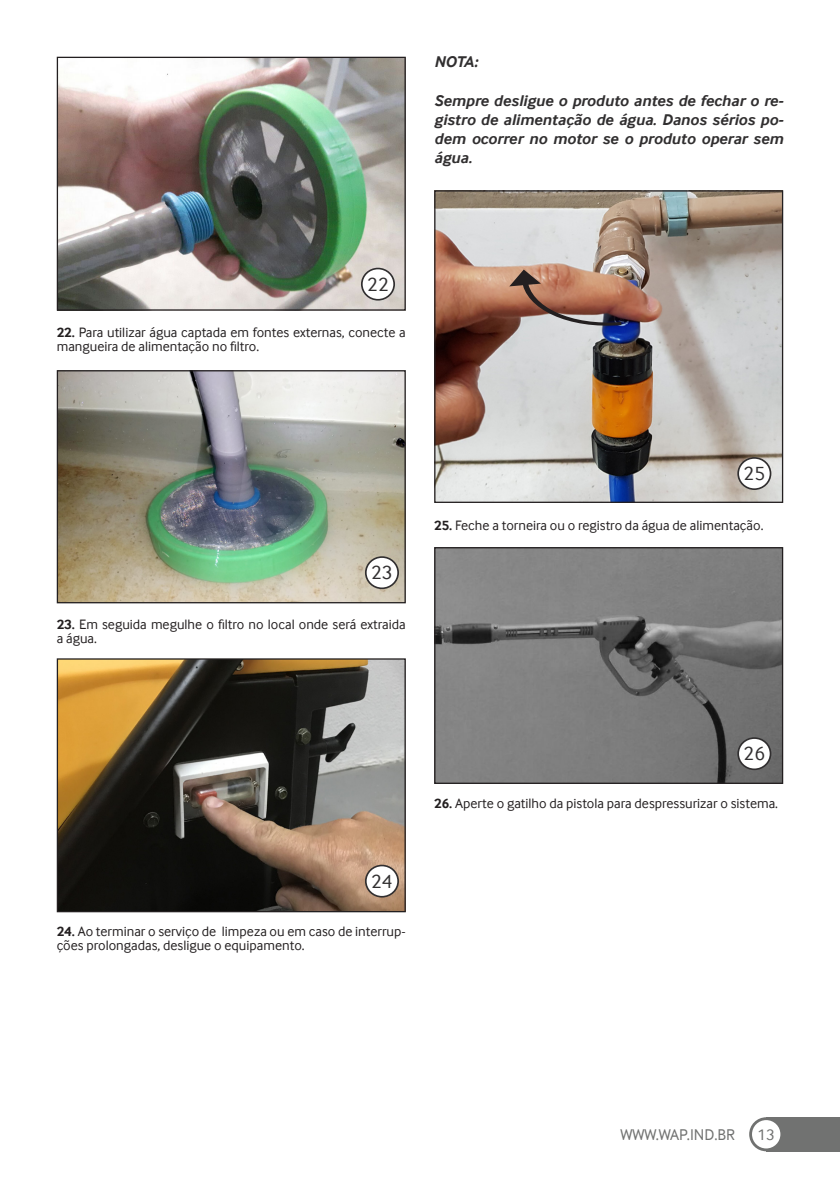
<style>
.page{position:relative;width:840px;height:1191px;background:#fff}
.page>*{position:absolute;margin:0;border:0;box-sizing:border-box;transform-origin:0 0}
.t1{font:20px "Inter Face";color:#312f30}
.t2{font:italic 700 16px/19.2px "Inter Face";color:#312f30;text-align:justify}
.t3{font:16px "Inter Face";color:#717271}
.t4{font:14px/14px "Inter Face";color:#231f20}
.s1{font-weight:700}
</style>
<div class="page">
<div style="left:765px;top:1117px;width:74px;height:34px;background:#717271"></div>
<svg style="left:748px;top:1117px;width:34px;height:34px"></svg>
<div style="left:751px;top:1120px;width:29px;height:28px;background:#fff;border-radius:50%"></div>
<img style="left:59px;top:59px;width:344px;height:250px">
<div style="left:57px;top:57px;width:348px;height:254px;border:1px solid #231f20"></div>
<img style="left:59px;top:372px;width:344px;height:229px">
<div style="left:57px;top:370px;width:348px;height:233px;border:1px solid #231f20"></div>
<svg style="left:361px;top:268px;width:34px;height:32px"></svg>
<div style="left:362px;top:269px;width:31px;height:30px;background:#fff;border-radius:50%"></div>
<svg style="left:365px;top:556px;width:34px;height:33px"></svg>
<div style="left:366px;top:558px;width:31px;height:29px;background:#fff;border-radius:50%"></div>
<img style="left:59px;top:660px;width:344px;height:250px">
<div style="left:57px;top:658px;width:348px;height:254px;border:1px solid #231f20"></div>
<img style="left:436px;top:192px;width:344px;height:309px">
<div style="left:434px;top:190px;width:348px;height:313px;border:1px solid #231f20"></div>
<img style="left:436px;top:549px;width:344px;height:233px">
<div style="left:434px;top:547px;width:348px;height:237px;border:1px solid #231f20"></div>
<svg style="left:365px;top:864px;width:34px;height:33px"></svg>
<div style="left:366px;top:866px;width:31px;height:30px;background:#fff;border-radius:50%"></div>
<svg style="left:737px;top:457px;width:34px;height:33px"></svg>
<div style="left:738px;top:459px;width:31px;height:29px;background:#fff;border-radius:50%"></div>
<svg style="left:737px;top:737px;width:34px;height:33px"></svg>
<div style="left:738px;top:739px;width:31px;height:29px;background:#fff;border-radius:50%"></div>
<img style="left:509px;top:269px;width:112px;height:60px">
<p class="t2" style="left:434px;top:52px;width:45px">NOTA:</p>
<p class="t2" style="left:434px;top:91px;width:351px">Sempre desligue o produto antes de fechar o re&shy;gistro de alimentação de água. Danos sérios po&shy;dem ocorrer no motor se o produto operar sem água.</p>
<p class="t1" style="left:367px;top:273px;width:23px">22</p>
<p class="t4" style="left:57px;top:326px;width:350px"><span class="s1">22.</span> Para utilizar água captada em fontes externas, conecte a mangueira de alimentação no filtro.</p>
<p class="t1" style="left:371px;top:561px;width:23px">23</p>
<p class="t4" style="left:57px;top:617px;width:350px"><span class="s1">23.</span> Em seguida megulhe o filtro no local onde será extraida a água.</p>
<p class="t1" style="left:743px;top:462px;width:23px">25</p>
<p class="t4" style="left:434px;top:518px;width:330px"><span class="s1">25.</span> Feche a torneira ou o registro da água de alimentação.</p>
<p class="t1" style="left:371px;top:869px;width:23px">24</p>
<p class="t4" style="left:57px;top:924px;width:350px"><span class="s1">24.</span> Ao terminar o serviço de limpeza ou em caso de interrup&shy;ções prolongadas, desligue o equipamento.</p>
<p class="t1" style="left:743px;top:742px;width:23px">26</p>
<p class="t4" style="left:434px;top:796px;width:345px"><span class="s1">26.</span> Aperte o gatilho da pistola para despressurizar o sistema.</p>
<p class="t3" style="left:620px;top:1125px;width:116px">WWW.WAP.IND.BR</p>
<p class="t3" style="left:757px;top:1125px;width:19px">13</p>
</div>
